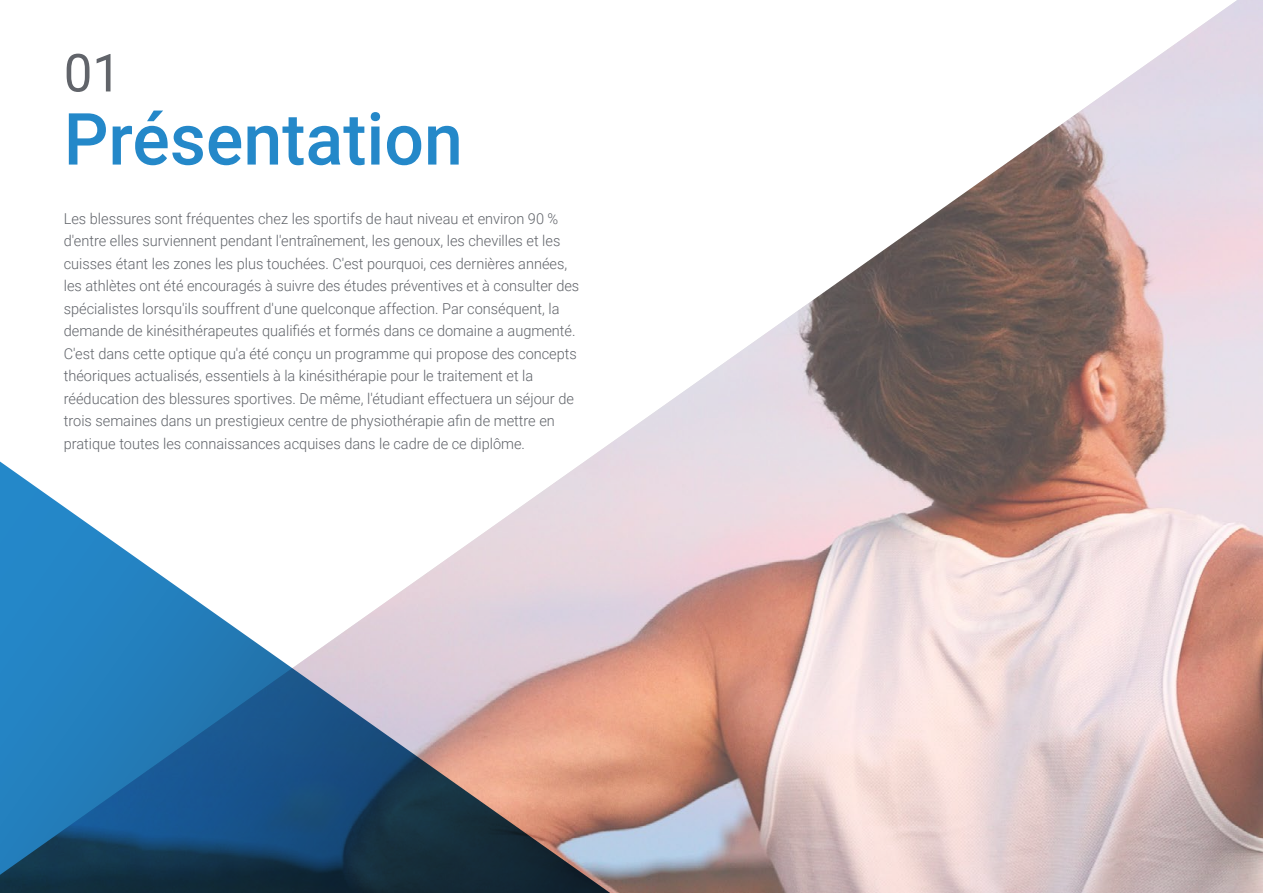
<style>
.page{position:relative;width:1263px;height:893px;background:#fff}
.page>*{position:absolute;margin:0;border:0;box-sizing:border-box;transform-origin:0 0}
.t1{font:500 72px "Roboto";color:#2488c9}
.t2{font:52.5px "Roboto";color:#61646a}
.t3{font:300 15px/22.5px "Roboto";color:#61646a}
</style>
<div class="page">
<img style="left:607px;top:0;width:656px;height:893px">
<svg style="left:0;top:446px;width:640px;height:447px"></svg>
<h2 class="t2" style="left:64px;top:36px;width:59px">01</h2>
<h1 class="t1" style="left:64px;top:89px;width:401px">Présentation</h1>
<p class="t3" style="left:64px;top:207px;width:517px">Les blessures sont fréquentes chez les sportifs de haut niveau et environ 90 % d'entre elles surviennent pendant l'entraînement, les genoux, les chevilles et les cuisses étant les zones les plus touchées. C'est pourquoi, ces dernières années, les athlètes ont été encouragés à suivre des études préventives et à consulter des spécialistes lorsqu'ils souffrent d'une quelconque affection. Par conséquent, la demande de kinésithérapeutes qualifiés et formés dans ce domaine a augmenté.<br>C'est dans cette optique qu'a été conçu un programme qui propose des concepts théoriques actualisés, essentiels à la kinésithérapie pour le traitement et la rééducation des blessures sportives. De même, l'étudiant effectuera un séjour de trois semaines dans un prestigieux centre de physiothérapie afin de mettre en pratique toutes les connaissances acquises dans le cadre de ce diplôme.</p>
</div>
